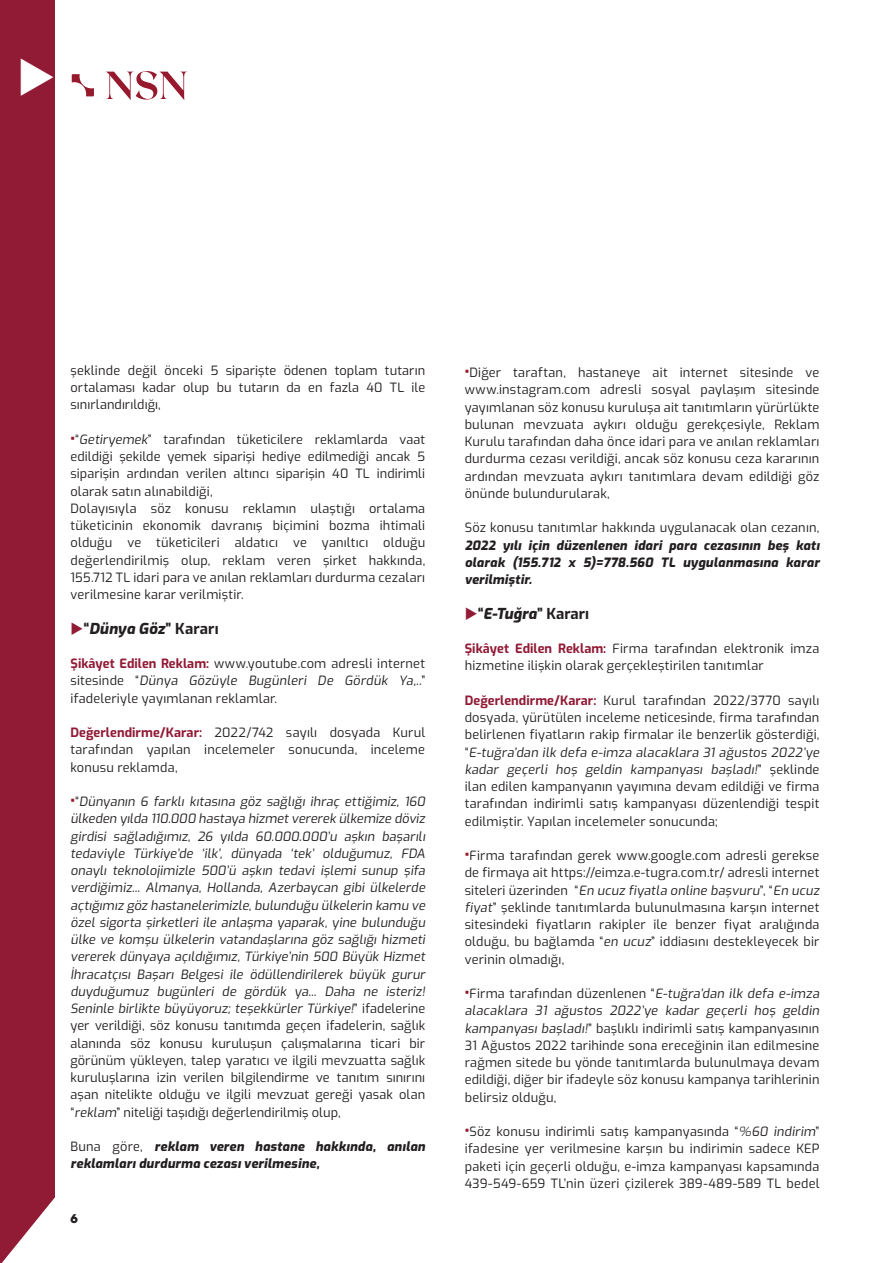
<style>
.page{position:relative;width:893px;height:1263px;background:#fff}
.page>*{position:absolute;margin:0;border:0;box-sizing:border-box;transform-origin:0 0}
.Body_copy{font:700 15px "Exo";letter-spacing:.005em;color:#231f20}
.Body_copy-2{font:12.75px/17.2px "Exo";letter-spacing:.015em;color:#231f20;text-align:justify}
.Body_copy-3{font:italic 800 12.75px/17.2px "Exo";letter-spacing:.015em;color:#231f20;text-align:justify}
.t1{font:700 12px "ITC Avant Garde Pro";color:#231f20}
.s1{font-weight:800;font-size:15px;color:#941a2d}
.s2{color:#911a35}
.s3{font-weight:800;font-style:italic}
.s4{font-weight:700;color:#911a35}
.s5{font-weight:400;font-style:normal}
</style>
<div class="page">
<div style="left:0;top:0;width:55px;height:1263px;background:#911a35"></div>
<svg style="left:2px;top:1197px;width:53px;height:66px"></svg>
<svg style="left:106px;top:71px;width:81px;height:29px"></svg>
<svg style="left:72px;top:74px;width:22px;height:22px"></svg>
<p class="Body_copy-2" style="left:70px;top:361px;width:356px">şeklinde değil önceki 5 siparişte ödenen toplam tutarın ortalaması kadar olup bu tutarın da en fazla 40 TL ile sınırlandırıldığı,</p>
<p class="Body_copy-2" style="left:70px;top:430px;width:356px"><span class="s1">•</span>“Getiryemek” tarafından tüketicilere reklamlarda vaat edildiği şekilde yemek siparişi hediye edilmediği ancak 5 siparişin ardından verilen altıncı siparişin 40 TL indirimli olarak satın alınabildiği,</p>
<p class="Body_copy-2" style="left:70px;top:499px;width:356px">Dolayısıyla söz konusu reklamın ulaştığı ortalama tüketicinin ekonomik davranış biçimini bozma ihtimali olduğu ve tüketicileri aldatıcı ve yanıltıcı olduğu değerlendirilmiş olup, reklam veren şirket hakkında, 155.712 TL idari para ve anılan reklamları durdurma cezaları verilmesine karar verilmiştir.</p>
<p class="Body_copy" style="left:70px;top:617px;width:150px"><span class="s2">◆</span>“<span class="s3">Dünya Göz</span>” Kararı</p>
<p class="Body_copy-2" style="left:70px;top:654px;width:356px"><span class="s4">Şikâyet Edilen Reklam:</span> www.youtube.com adresli internet s i t e s i n d e “ Dünya Gözüyle Bugünleri De Gördük Ya,..” ifadeleriyle yayımlanan reklamlar.</p>
<p class="Body_copy-2" style="left:70px;top:723px;width:356px"><span class="s4">Değerlendirme/Karar:</span> 2022/742 sayılı dosyada Kurul tarafından yapılan incelemeler sonucunda, inceleme konusu reklamda,</p>
<p class="Body_copy-2" style="left:70px;top:792px;width:359px;text-align:left"><span class="s1">•</span> “ Dünyanın 6 farklı kıtasına göz sağlığı ihraç ettiğimiz, 160 ülkeden yılda 110.000 hastaya hizmetvererek ülkemize döviz girdisi sağladığımız, 26 yılda 60.000.000’u aşkın başarılı tedaviyle Türkiye’de ‘ilk’, dünyada ‘tek’ olduğumuz, FDA onaylı teknolojimizle 500’ü aşkın tedavi işlemi sunup şifa verdiğimiz... Almanya, Hollanda, Azerbaycan gibi ülkelerde açtığımız göz hastanelerimizle,bulunduğu ülkelerin kamu ve özel sigorta şirketleri ile anlaşma yaparak, yine bulunduğu ülke ve komşu ülkelerin vatandaşlarına göz sağlığı hizmeti vererek dünyaya açıldığımız, Türkiye’nin 500 Büyük Hizmet İhracatçısı Başarı Belgesi ile ödüllendirilerek büyük gurur duyduğumuz bugünleri de gördük ya... Daha ne isteriz!<br>Seninle birlikte büyüyoruz; teşekkürler Türkiye!” i fa d e l e r i n e yer verildiği, söz konusu tanıtımda geçen ifadelerin, sağlık alanında söz konusu kuruluşun çalışmalarına ticari bir görünüm yükleyen, talep yaratıcı ve ilgili mevzuatta sağlık kuruluşlarına izin verilen bilgilendirme ve tanıtım sınırını aşan nitelikte olduğu ve ilgili mevzuat gereği yasak olan “reklam” niteliği taşıdığı değerlendirilmiş olup,</p>
<p class="Body_copy-3" style="left:70px;top:1137px;width:356px"><span class="s5">Buna göre,</span> reklam veren hastane hakkında, anılan reklamları durdurma cezası verilmesine,</p>
<p class="t1" style="left:70px;top:1210px;width:9px">6</p>
<p class="Body_copy-2" style="left:465px;top:363px;width:356px"><span class="s1">•</span>Diğer taraftan, hastaneye ait internet sitesinde ve www.instagram.com adresli sosyal paylaşım sitesinde yayımlanan söz konusu kuruluşa ait tanıtımların yürürlükte bulunan mevzuata aykırı olduğu gerekçesiyle, Reklam Kurulu tarafından daha önce idari para ve anılan reklamları durdurma cezası verildiği, ancak söz konusu ceza kararının ardından mevzuata aykırı tanıtımlara devam edildiği göz önünde bulundurularak,</p>
<p class="Body_copy-3" style="left:465px;top:518px;width:356px"><span class="s5">Söz konusu tanıtımlar hakkında uygulanacak olan cezanın, </span>2022 yılı için düzenlenen idari para cezasının beş katı olarak (155.712 x 5)=778.560 TL uygulanmasına karar verilmiştir.</p>
<p class="Body_copy" style="left:465px;top:602px;width:126px"><span class="s2">◆</span>“<span class="s3">E-Tuğra</span>” Kararı</p>
<p class="Body_copy-2" style="left:465px;top:639px;width:356px"><span class="s4">Şikâyet Edilen Reklam:</span> Firma tarafından elektronik imza hizmetine ilişkin olarak gerçekleştirilen tanıtımlar</p>
<p class="Body_copy-2" style="left:465px;top:691px;width:359px;text-align:left"><span class="s4">Değerlendirme/Karar:</span> Kurul tarafından 2022/3770 sayılı dosyada, yürütülen inceleme neticesinde, firma tarafından belirlenen fiyatların rakip firmalar ile benzerlik gösterdiği, “ E-tuğra’dan ilk defa e-imza alacaklara 31 ağustos 2022’ye kadar geçerli hoş geldin kampanyası başladı!” ş e k l i n d e ilan edilen kampanyanın yayımına devam edildiği ve firma tarafından indirimli satış kampanyası düzenlendiği tespit edilmiştir. Yapılan incelemeler sonucunda;</p>
<p class="Body_copy-2" style="left:465px;top:846px;width:359px;text-align:left"><span class="s1">•</span>Firma tarafından gerek www.google.com adresli gerekse de firmaya ait https://eimza.e-tugra.com.tr/ adresli internet s i t e le r i ü z e r i n d e n “ En ucuz fiyatla online başvuru”, “ En ucuz fiyat” şeklinde tanıtımlarda bulunulmasına karşın internet sitesindeki fiyatların rakipler ile benzer fiyat aralığında olduğu, bu bağlamda “en ucuz” iddiasını destekleyecek bir verinin olmadığı,</p>
<p class="Body_copy-2" style="left:465px;top:984px;width:359px;text-align:left"><span class="s1">•</span>Firma tarafından düzenlenen “E-tuğra’dan ilk defa e-imza alacaklara 31 ağustos 2022’ye kadar geçerli hoş geldin kampanyası başladı!” başlıklı indirimli satış kampanyasının 31 Ağustos 2022 tarihinde sona ereceğinin ilan edilmesine rağmen sitede bu yönde tanıtımlarda bulunulmaya devam edildiği, diğer bir ifadeyle söz konusu kampanya tarihlerinin belirsiz olduğu,</p>
<p class="Body_copy-2" style="left:465px;top:1122px;width:356px"><span class="s1">•</span>Söz konusu indirimli satış kampanyasında “%60 indirim” ifadesine yer verilmesine karşın bu indirimin sadece KEP paketi için geçerli olduğu, e-imza kampanyası kapsamında 439-549-659 TL’nin üzeri çizilerek 389-489-589 TL bedel</p>
</div>
